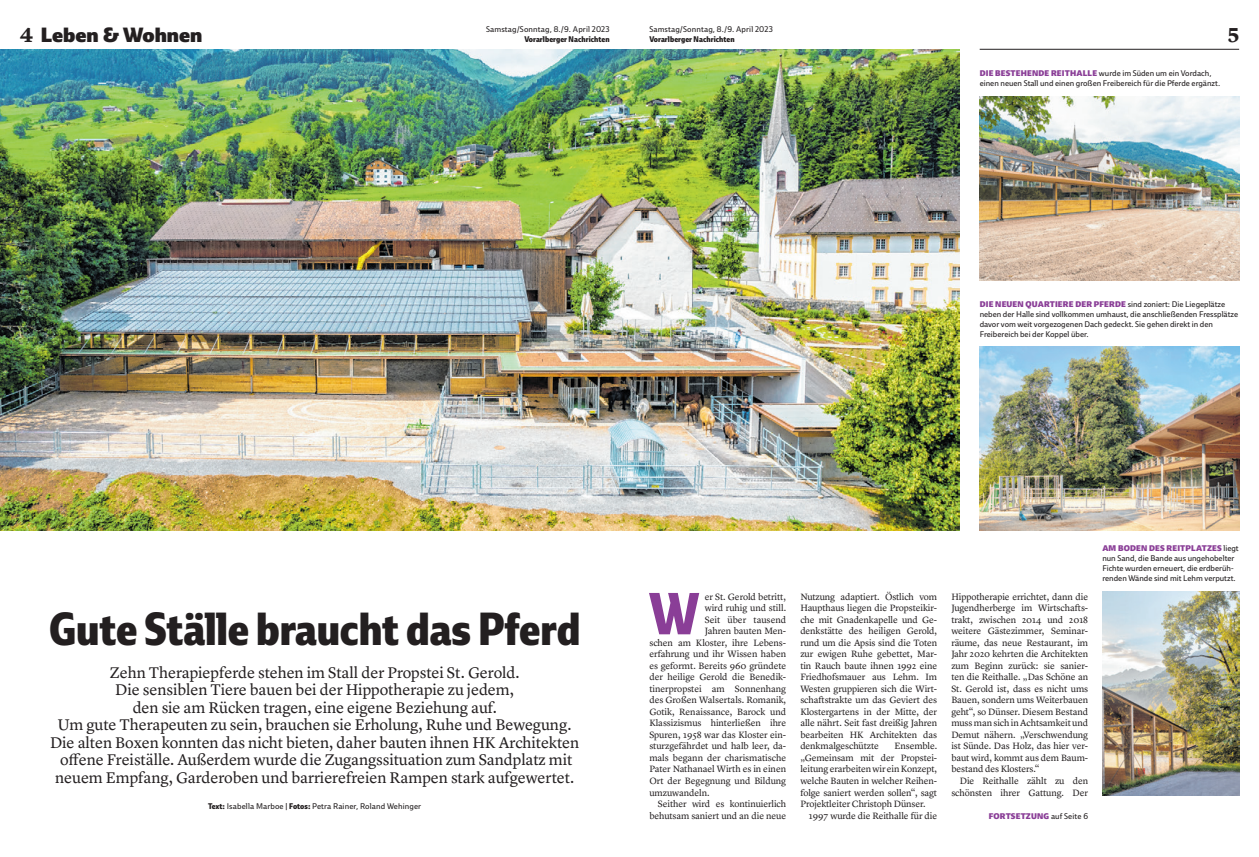
<style>
.page{position:relative;width:1259px;height:857px;background:#fff}
.page>*{position:absolute;margin:0;border:0;box-sizing:border-box;transform-origin:0 0}
.Text_Initial{font:800 condensed 57.5px "Ebony";color:#8a3e97}
.Titel_45_Zentriert{font:800 condensed 45px "Ebony";letter-spacing:-.005em;color:#231f20}
.t1{font:700 21px "Lyon Text";color:#231f20}
.t2{font:20px "Ebony Hv";color:#231f20}
.Vorspann_Zentriert{font:16px/17.5px "Lyon Text";letter-spacing:-.005em;color:#231f20;text-align:center}
.Text_Einzug{font:9.5px/11.5px "Lyon Text";letter-spacing:-.01em;color:#231f20;text-align:justify}
.Text_Initial-2{font:9.5px "Lyon Text";letter-spacing:-.005em;color:#231f20}
.Factbox{font:8px/10px "Ebony";color:#231f20}
.Infotext_Zentriert{font:8px "Ebony";letter-spacing:.015em;color:#231f20}
.t3{font:800 condensed 8px "Ebony";letter-spacing:.005em;color:#231f20}
.Infotext{font:8px "Ebony Hv";letter-spacing:.02em;color:#8a3e97}
.s1{font-family:"Lyon Text";font-weight:700;font-size:21px}
.s2{font-family:"Ebony Hv";color:#8a3e97}
.s3{font-weight:800;font-stretch:condensed}
.s4{font-family:"Ebony";color:#231f20}
</style>
<div class="page">
<hr style="left:979px;top:49px;width:260px;height:1px;background:#231f20">
<img style="left:0;top:50px;width:960px;height:480px">
<img style="left:979px;top:96px;width:260px;height:184px">
<img style="left:979px;top:346px;width:260px;height:184px">
<img style="left:1102px;top:591px;width:137px;height:204px">
<p class="Factbox" style="left:486px;top:24px;width:125px">Samstag/Sonntag, 8./9. April 2023</p>
<p class="t2" style="left:20px;top:21px;width:184px"><span class="s1">4</span> Leben &amp; Wohnen</p>
<p class="t3" style="left:524px;top:34px;width:87px">Vorarlberger Nachrichten</p>
<p class="Factbox" style="left:649px;top:24px;width:125px">Samstag/Sonntag, 8./9. April 2023</p>
<p class="t3" style="left:649px;top:34px;width:87px">Vorarlberger Nachrichten</p>
<p class="t1" style="left:1227px;top:18px;width:13px">5</p>
<p class="Factbox" style="left:979px;top:68px;width:242px"><span class="s2">DIE BESTEHENDE REITHALLE</span> wurde im Süden um ein Vordach, einen neuen Stall und einen großen Freibereich für die Pferde ergänzt.</p>
<p class="Factbox" style="left:979px;top:299px;width:260px"><span class="s2">DIE NEUEN QUARTIERE DER PFERDE</span> sind zoniert: Die Liegeplätze neben der Halle sind vollkommen umhaust, die anschließenden Fressplätze davor vom weit vorgezogenen Dach gedeckt. Sie gehen direkt in den Freibereich bei der Koppel über.</p>
<p class="Titel_45_Zentriert" style="left:49px;top:600px;width:533px">Gute Ställe braucht das Pferd</p>
<p class="Vorspann_Zentriert" style="left:50px;top:662px;width:531px">Zehn Therapiepferde stehen im Stall der Propstei St. Gerold.<br>Die sensiblen Tiere bauen bei der Hippotherapie zu jedem,<br>den sie am Rücken tragen, eine eigene Beziehung auf.<br>Um gute Therapeuten zu sein, brauchen sie Erholung, Ruhe und Bewegung.<br>Die alten Boxen konnten das nicht bieten, daher bauten ihnen HK Architekten offene Freiställe. Außerdem wurde die Zugangssituation zum Sandplatz mit neuem Empfang, Garderoben und barrierefreien Rampen stark aufgewertet.</p>
<p class="Infotext_Zentriert" style="left:208px;top:800px;width:214px"><span class="s3">Text:</span> Isabella Marboe | <span class="s3">Fotos:</span> Petra Rainer, Roland Wehinger</p>
<p class="Text_Initial" style="left:649px;top:578px;width:51px">W</p>
<p class="Text_Initial-2" style="left:704px;top:589px;width:83px">er St. Gerold betritt,</p>
<p class="Text_Initial-2" style="left:704px;top:600px;width:83px">wird ruhig und still.</p>
<p class="Text_Initial-2" style="left:704px;top:612px;width:83px">Seit über tausend</p>
<p class="Text_Initial-2" style="left:704px;top:623px;width:83px">Jahren bauten Men-</p>
<p class="Text_Initial-2" style="left:649px;top:635px;width:138px">schen am Kloster, ihre Lebens-</p>
<p class="Text_Initial-2" style="left:649px;top:646px;width:138px">erfahrung und ihr Wissen haben</p>
<p class="Text_Initial-2" style="left:649px;top:658px;width:138px">es geformt. Bereits 960 gründete</p>
<p class="Text_Initial-2" style="left:649px;top:669px;width:138px">der heilige Gerold die Benedik-</p>
<p class="Text_Initial-2" style="left:649px;top:681px;width:138px">tinerpropstei am Sonnenhang</p>
<p class="Text_Initial-2" style="left:649px;top:692px;width:138px">des Großen Walsertals. Romanik,</p>
<p class="Text_Initial-2" style="left:649px;top:704px;width:138px">Gotik, Renaissance, Barock und</p>
<p class="Text_Initial-2" style="left:649px;top:715px;width:138px">Klassizismus hinterließen ihre</p>
<p class="Text_Initial-2" style="left:649px;top:727px;width:138px">Spuren, 1958 war das Kloster ein-</p>
<p class="Text_Initial-2" style="left:649px;top:738px;width:138px">sturzgefährdet und halb leer, da-</p>
<p class="Text_Initial-2" style="left:649px;top:750px;width:138px">mals begann der charismatische</p>
<p class="Text_Initial-2" style="left:649px;top:761px;width:138px">Pater Nathanael Wirth es in einen</p>
<p class="Text_Initial-2" style="left:649px;top:773px;width:138px">Ort der Begegnung und Bildung</p>
<p class="Text_Initial-2" style="left:649px;top:784px;width:62px">umzuwandeln.</p>
<p class="Text_Einzug" style="left:649px;top:796px;width:138px;text-align:right">Seither wird es kontinuierlich behutsam saniert und an die neue</p>
<p class="Text_Einzug" style="left:800px;top:589px;width:138px">Nutzung adaptiert. Östlich vom Haupthaus liegen die Propsteikir&shy;che mit Gnadenkapelle und Ge&shy;denkstätte des heiligen Gerold, rund um die Apsis sind die Toten zur ewigen Ruhe gebettet, Mar&shy;tin Rauch baute ihnen 1992 eine Friedhofsmauer aus Lehm. Im Westen gruppieren sich die Wirt&shy;schaftstrakte um das Geviert des Klostergartens in der Mitte, der alle nährt. Seit fast dreißig Jahren bearbeiten HK Architekten das denkmalgeschützte</p>
<p class="Text_Einzug" style="left:800px;top:739px;width:138px;text-indent:94px">Ensemble. „Gemeinsam mit der Propstei&shy;leitung erarbeiten wir ein Konzept, welche Bauten in welcher Reihen&shy;folge saniert werden sollen“, sagt Projektleiter Christoph Dünser.</p>
<p class="Text_Einzug" style="left:809px;top:808px;width:130px">1997 wurde die Reithalle für die</p>
<p class="Text_Einzug" style="left:951px;top:589px;width:138px">Hippotherapie errichtet, dann die Jugendherberge im Wirtschafts&shy;trakt, zwischen 2014 und 2018 weitere Gästezimmer, Seminar&shy;räume, das neue Restaurant, im Jahr 2020 kehrten die Architekten zum Beginn zurück: sie sanier&shy;ten die Reithalle. „Das Schöne an St. Gerold ist, dass es nicht ums Bauen, sondern ums Weiterbauen geht“, so Dünser. Diesem Bestand muss man sich in Achtsamkeit und Demut nähern. „Verschwendung ist Sünde. Das Holz, das hier ver&shy;baut wird, kommt aus dem Baum&shy;bestand des Klosters.“</p>
<p class="Text_Einzug" style="left:951px;top:773px;width:138px;text-align:right">Die Reithalle zählt zu den schönsten ihrer Gattung. Der</p>
<p class="Infotext" style="left:989px;top:809px;width:101px">FORTSETZUNG <span class="s4">auf Seite 6</span></p>
<p class="Factbox" style="left:1102px;top:543px;width:138px"><span class="s2">AM BODEN DES REITPLATZES</span> liegt nun Sand, die Bande aus ungehobelter Fichte wurden erneuert, die erdberüh&shy;renden Wände sind mit Lehm verputzt.</p>
</div>
